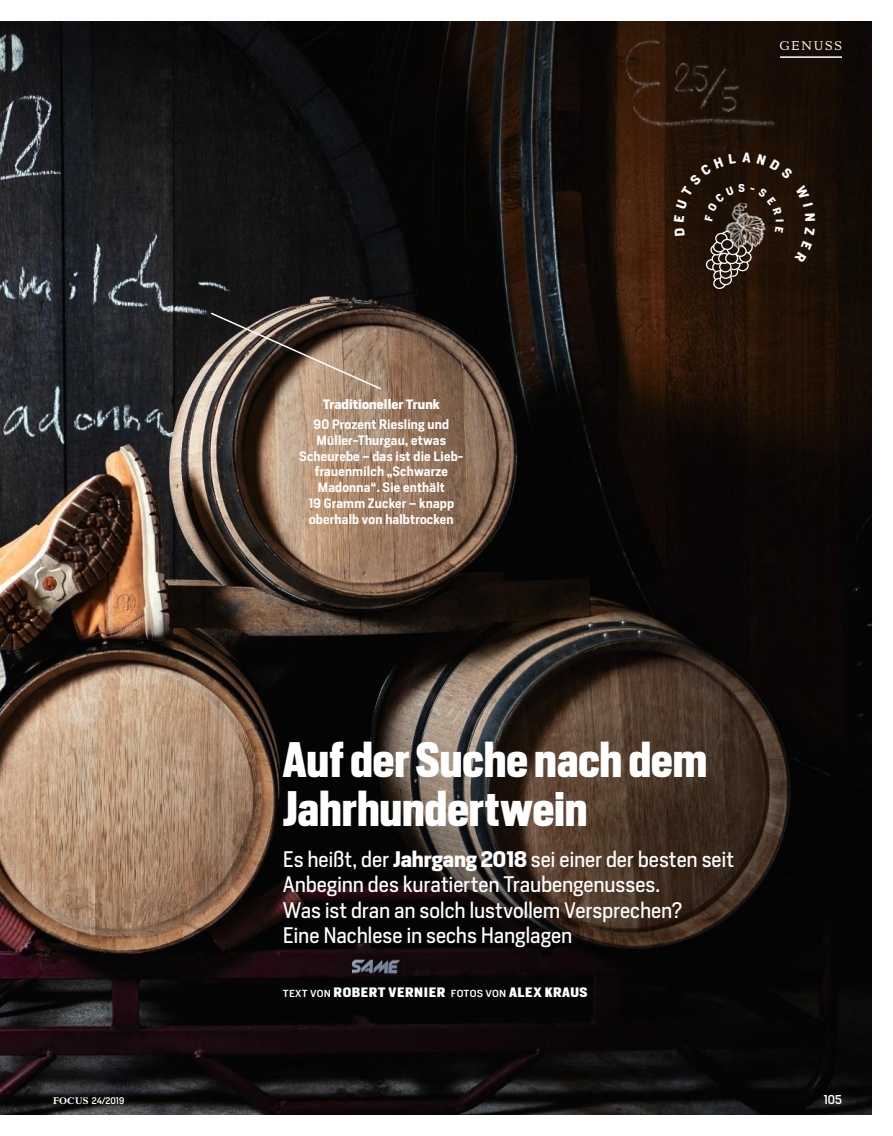
<style>
.page{position:relative;width:893px;height:1136px;background:#fff}
.page>*{position:absolute;margin:0;border:0;box-sizing:border-box;transform-origin:0 0}
.t1{font:700 46.5px/49.5px "Heron Sans Cond";color:#fff}
.t2{font:21px/25.5px "Heron Sans";letter-spacing:-.005em;color:#fff}
.t3{font:12.9px "Candida Focus Roman";letter-spacing:.135em;color:#fff}
.t4{font:600 12.75px/15.8px "Heron Sans";letter-spacing:.015em;color:#fff;text-align:center}
.t5{font:700 12.75px "Heron Sans Cond";letter-spacing:.035em;color:#fff;scale:1.21 1}
.t6{font:500 12px "Heron Sans";color:#fff}
.t7{font:500 9px "Heron Sans";color:#fff}
.s1{font-weight:700}
.s2{font-family:"Heron Sans";font-weight:500;font-size:9.6px}
.s3{font-family:"Candida Focus";font-weight:700;font-size:9.75px}
</style>
<div class="page">
<img style="left:0;top:21px;width:872px;height:1093px">
<hr style="left:780px;top:56px;width:62px;height:2px;background:#fff">
<svg style="left:209px;top:311px;width:174px;height:80px;background:#706154"></svg>
<svg style="left:674px;top:152px;width:141px;height:137px;background:#2b1d12"></svg>
<p class="t3" style="left:779px;top:39px;width:64px">GENUSS</p>
<p class="t4" style="left:314px;top:394px;width:137px;line-height:20px"><span class="s1">Traditioneller Trunk<br></span>90 Prozent Riesling und</p>
<p class="t4" style="left:299px;top:432px;width:166px">Müller-Thurgau, etwas<br>Scheurebe – das ist die Lieb&shy;frauenmilch „Schwarze<br>Madonna“. Sie enthält<br>19 Gramm Zucker – knapp oberhalb von halbtrocken</p>
<p class="t1" style="left:283px;top:734px;width:426px">Auf der Suche nach dem<br>Jahrhundertwein</p>
<p class="t2" style="left:283px;top:846px;width:453px">Es heißt, der <span class="s1">Jahrgang 2018</span> sei einer der besten seit Anbeginn des kuratierten Traubengenusses.<br>Was ist dran an solch lustvollem Versprechen?<br>Eine Nachlese in sechs Hanglagen</p>
<p class="t5" style="left:283px;top:983px;width:253px"><span class="s2">TEXT VON</span> ROBERT VERNIER <span class="s2">FOTOS VON</span> ALEX KRAUS</p>
<p class="t7" style="left:53px;top:1095px;width:73px"><span class="s3">FOCUS</span> 24/2019</p>
<p class="t6" style="left:824px;top:1092px;width:20px">105</p>
</div>
